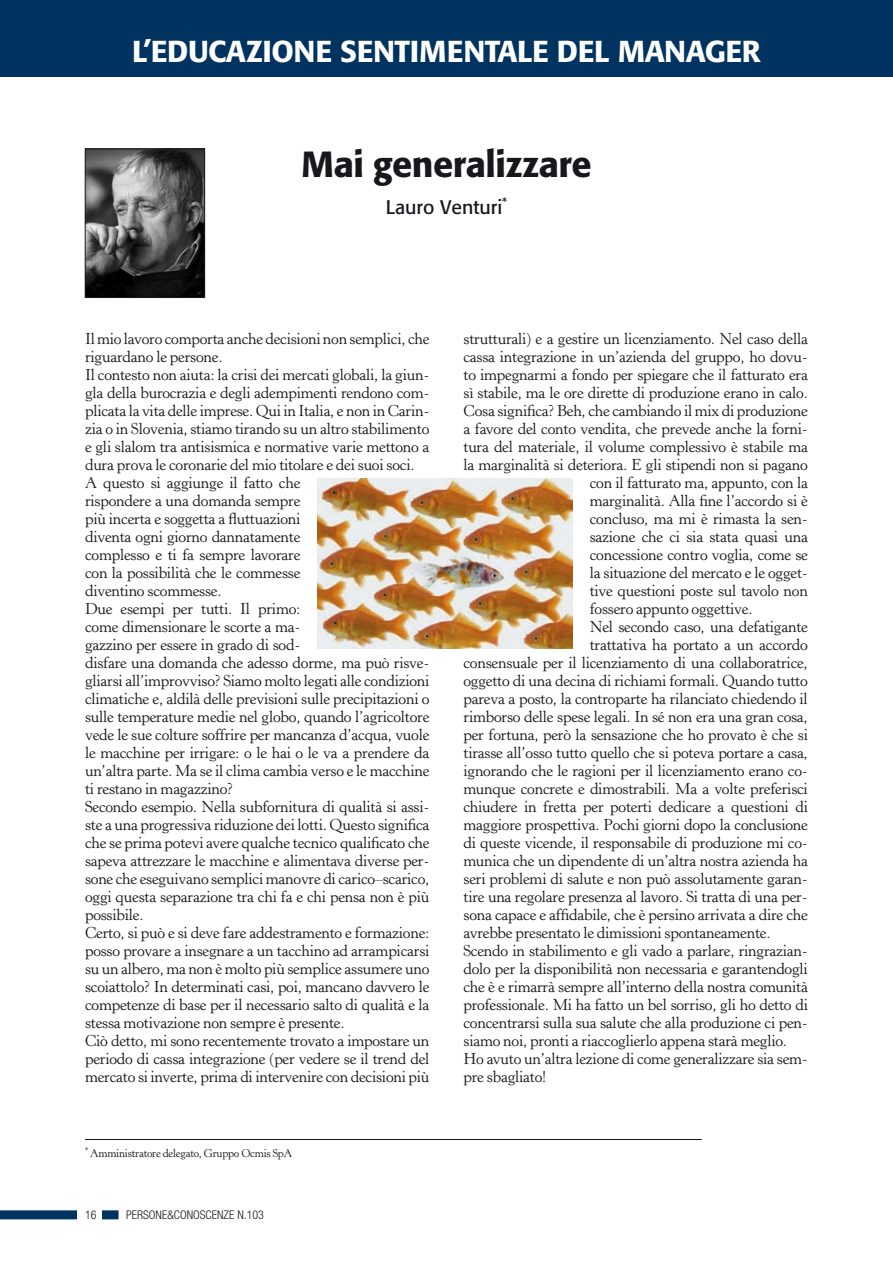
<style>
.page{position:relative;width:893px;height:1263px;background:#fff}
.page>*{position:absolute;margin:0;border:0;box-sizing:border-box;transform-origin:0 0}
.t1{font:500 36px "Formata";color:#1a171c}
.t2{font:500 30px "Formata";letter-spacing:-.015em;color:#fff}
.t3{font:19.5px "Formata";color:#1a171c}
.t4{font:15.75px/18px "Horley Old Style";letter-spacing:-.015em;color:#1a171c}
.t5{font:300 condensed 12px "Helvetica Neue";color:#1a171c}
.t6{font:11.25px "Horley Old Style";letter-spacing:-.02em;color:#1a171c}
</style>
<div class="page">
<div style="left:0;top:0;width:893px;height:77px;background:#00335f"></div>
<img style="left:87px;top:151px;width:116px;height:145px">
<div style="left:85px;top:149px;width:120px;height:149px;border:1px solid #1a171c"></div>
<div style="left:0;top:1210px;width:119px;height:9px;background:#00335f"></div>
<div style="left:77px;top:1197px;width:24px;height:30px;background:#fff"></div>
<hr style="left:85px;top:1139px;width:617px;height:1px;background:#1a171c">
<img style="left:317px;top:479px;width:256px;height:170px">
<h2 class="t2" style="left:132px;top:33px;width:630px">L’EDUCAZIONE SENTIMENTALE DEL MANAGER</h2>
<h1 class="t1" style="left:301px;top:143px;width:292px">MAI GENERALIZZARE</h1>
<p class="t3" style="left:386px;top:195px;width:123px">Lauro Venturi<sup>*</sup></p>
<p class="t4" style="left:85px;top:330px;width:346px">Il mio lavoro comporta anche decisioni non semplici, che riguardano le persone.<br>Il contesto non aiuta: la crisi dei mercati globali, la giun&shy;gla della burocrazia e degli adempimenti rendono com&shy;plicata la vita delle imprese. Qui in Italia, e non in Carin&shy;zia o in Slovenia, stiamo tirando su un altro stabilimento e gli slalom tra antisismica e normative varie mettono a dura prova le coronarie del mio titolare e dei suoi soci.<br>A questo si aggiunge il fatto che<br>rispondere a una domanda sempre<br>più incerta e soggetta a fluttuazioni<br>diventa ogni giorno dannatamente<br>complesso e ti fa sempre lavorare<br>con la possibilità che le commesse<br>diventino scommesse.<br>Due esempi per tutti. Il primo:<br>come dimensionare le scorte a ma-<br>gazzino per essere in grado di sod-<br>disfare una domanda che adesso dorme, ma può risve&shy;gliarsi all’improvviso? Siamo molto legati alle condizioni climatiche e, aldilà delle previsioni sulle precipitazioni o sulle temperature medie nel globo, quando l’agricoltore vede le sue colture soffrire per mancanza d’acqua, vuole le macchine per irrigare: o le hai o le va a prendere da un’altra parte. Ma se il clima cambia verso e le macchine ti restano in magazzino?<br>Secondo esempio. Nella subfornitura di qualità si assi&shy;ste a una progressiva riduzione dei lotti. Questo significa che se prima potevi avere qualche tecnico qualificato che sapeva attrezzare le macchine e alimentava diverse per&shy;sone che eseguivano semplici manovre di carico–scarico, oggi questa separazione tra chi fa e chi pensa non è più possibile.<br>Certo, si può e si deve fare addestramento e formazione: posso provare a insegnare a un tacchino ad arrampicarsi su un albero, ma non è molto più semplice assumere uno scoiattolo? In determinati casi, poi, mancano davvero le competenze di base per il necessario salto di qualità e la stessa motivazione non sempre è presente.<br>Ciò detto, mi sono recentemente trovato a impostare un periodo di cassa integrazione (per vedere se il trend del mercato si inverte, prima di intervenire con decisioni più</p>
<p class="t6" style="left:85px;top:1146px;width:209px"><sup>*</sup> Amministratore delegato, Gruppo Ocmis SpA</p>
<p class="t5" style="left:85px;top:1208px;width:13px">16</p>
<p class="t5" style="left:126px;top:1208px;width:139px">PERSONE&amp;CONOSCENZE N.103</p>
<p class="t4" style="left:463px;top:330px;width:346px">strutturali) e a gestire un licenziamento. Nel caso della</p>
<p class="t4" style="left:463px;top:348px;width:346px">cassa integrazione in un’azienda del gruppo, ho dovu-</p>
<p class="t4" style="left:463px;top:366px;width:346px">to impegnarmi a fondo per spiegare che il fatturato era</p>
<p class="t4" style="left:463px;top:384px;width:346px">sì stabile, ma le ore dirette di produzione erano in calo.</p>
<p class="t4" style="left:463px;top:402px;width:346px">Cosa significa? Beh, che cambiando il mix di produzione</p>
<p class="t4" style="left:463px;top:420px;width:346px">a favore del conto vendita, che prevede anche la forni-</p>
<p class="t4" style="left:463px;top:438px;width:346px">tura del materiale, il volume complessivo è stabile ma</p>
<p class="t4" style="left:463px;top:456px;width:346px">la marginalità si deteriora. E gli stipendi non si pagano</p>
<p class="t4" style="left:590px;top:474px;width:220px">con il fatturato ma, appunto, con la</p>
<p class="t4" style="left:590px;top:492px;width:220px">marginalità. Alla fine l’accordo si è</p>
<p class="t4" style="left:590px;top:510px;width:220px">concluso, ma mi è rimasta la sen-</p>
<p class="t4" style="left:590px;top:528px;width:220px">sazione che ci sia stata quasi una</p>
<p class="t4" style="left:590px;top:546px;width:220px">concessione contro voglia, come se</p>
<p class="t4" style="left:590px;top:564px;width:220px">la situazione del mercato e le ogget-</p>
<p class="t4" style="left:590px;top:582px;width:220px">tive questioni poste sul tavolo non</p>
<p class="t4" style="left:590px;top:600px;width:164px">fossero appunto oggettive.</p>
<p class="t4" style="left:590px;top:618px;width:220px">Nel secondo caso, una defatigante</p>
<p class="t4" style="left:590px;top:636px;width:220px">trattativa ha portato a un accordo</p>
<p class="t4" style="left:463px;top:654px;width:346px">consensuale per il licenziamento di una collaboratrice,</p>
<p class="t4" style="left:463px;top:672px;width:346px">oggetto di una decina di richiami formali. Quando tutto</p>
<p class="t4" style="left:463px;top:690px;width:346px">pareva a posto, la controparte ha rilanciato chiedendo il</p>
<p class="t4" style="left:463px;top:708px;width:346px">rimborso delle spese legali. In sé non era una gran cosa,</p>
<p class="t4" style="left:463px;top:726px;width:346px">per fortuna, però la sensazione che ho provato è che si</p>
<p class="t4" style="left:463px;top:744px;width:346px">tirasse all’osso tutto quello che si poteva portare a casa,</p>
<p class="t4" style="left:463px;top:762px;width:346px">ignorando che le ragioni per il licenziamento erano co-</p>
<p class="t4" style="left:463px;top:780px;width:346px">munque concrete e dimostrabili. Ma a volte preferisci</p>
<p class="t4" style="left:463px;top:798px;width:346px">chiudere in fretta per poterti dedicare a questioni di</p>
<p class="t4" style="left:463px;top:816px;width:346px">maggiore prospettiva. Pochi giorni dopo la conclusione</p>
<p class="t4" style="left:463px;top:834px;width:346px">di queste vicende, il responsabile di produzione mi co-</p>
<p class="t4" style="left:463px;top:852px;width:346px">munica che un dipendente di un’altra nostra azienda ha</p>
<p class="t4" style="left:463px;top:870px;width:346px">seri problemi di salute e non può assolutamente garan-</p>
<p class="t4" style="left:463px;top:888px;width:346px">tire una regolare presenza al lavoro. Si tratta di una per-</p>
<p class="t4" style="left:463px;top:906px;width:346px">sona capace e affidabile, che è persino arrivata a dire che</p>
<p class="t4" style="left:463px;top:924px;width:309px">avrebbe presentato le dimissioni spontaneamente.</p>
<p class="t4" style="left:463px;top:942px;width:346px">Scendo in stabilimento e gli vado a parlare, ringrazian-</p>
<p class="t4" style="left:463px;top:960px;width:346px">dolo per la disponibilità non necessaria e garantendogli</p>
<p class="t4" style="left:463px;top:978px;width:346px">che è e rimarrà sempre all’interno della nostra comunità</p>
<p class="t4" style="left:463px;top:996px;width:346px">professionale. Mi ha fatto un bel sorriso, gli ho detto di</p>
<p class="t4" style="left:463px;top:1014px;width:346px">concentrarsi sulla sua salute che alla produzione ci pen-</p>
<p class="t4" style="left:463px;top:1032px;width:325px">siamo noi, pronti a riaccoglierlo appena starà meglio.</p>
<p class="t4" style="left:463px;top:1050px;width:346px">Ho avuto un’altra lezione di come generalizzare sia sem-</p>
<p class="t4" style="left:463px;top:1068px;width:84px">pre sbagliato!</p>
</div>
